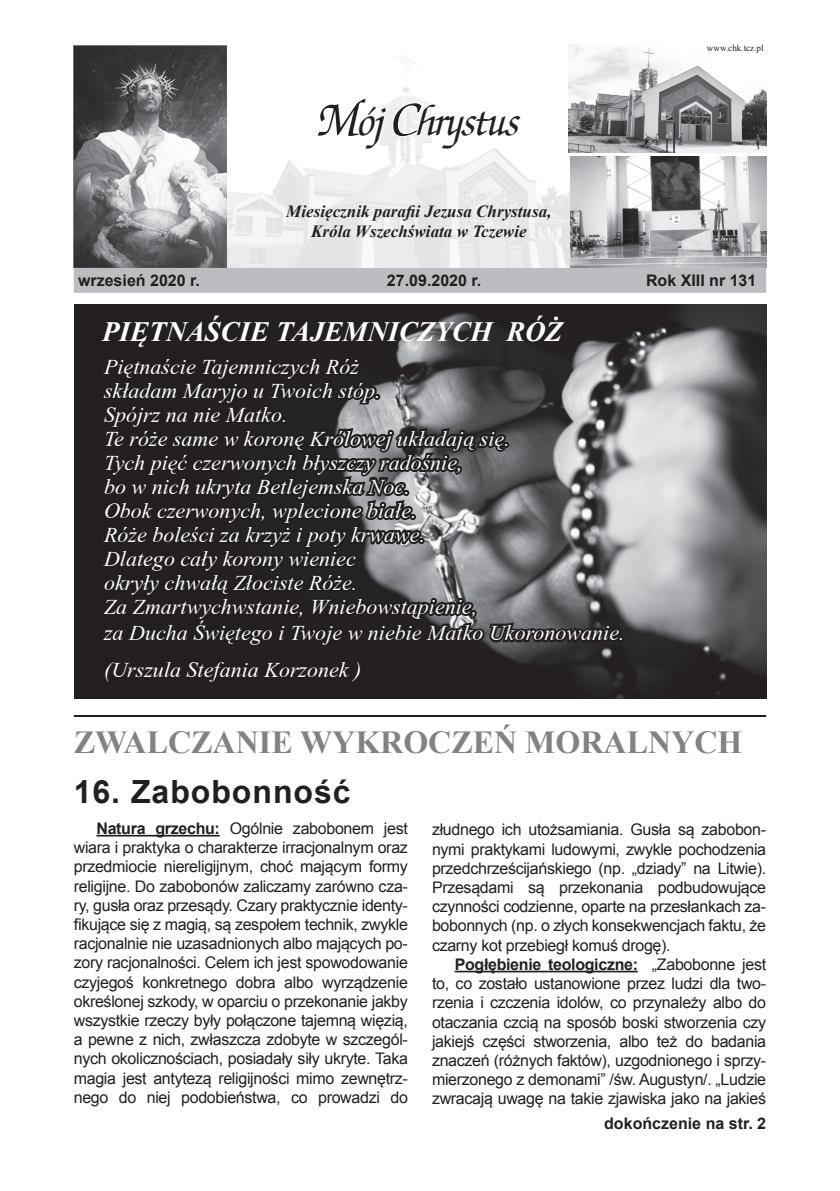
<style>
.page{position:relative;width:840px;height:1191px;background:#fff}
.page>*{position:absolute;margin:0;border:0;box-sizing:border-box;transform-origin:0 0}
.t1{font:italic 43.2px "Zurich Calligraphic";letter-spacing:-.03em;color:#231f20}
.t2{font:700 32px "Times New Roman";color:#808285}
.t3{font:700 32px "Arial";letter-spacing:.03em;color:#231f20}
.t4{font:italic 700 28px "Times New Roman";color:#fff}
.t5{font:22px/24px "Times New Roman PL Italic";color:#fff}
.t6{font:italic 700 17px/20.4px "Times New Roman";color:#231f20;text-align:center}
.t7{font:16px/19.2px "Arial";letter-spacing:-.02em;color:#231f20;text-align:justify}
.t8{font:700 16px "Arial";color:#231f20}
.t9{font:9px "Times New Roman";color:#231f20}
.s1{font-size:50px}
.s2{font-size:52.2px}
.s3{font-weight:700}
</style>
<div class="page">
<div style="left:74px;top:305px;width:245px;height:394px;background:#231f20"></div>
<img style="left:319px;top:305px;width:446px;height:393px">
<div style="left:74px;top:268px;width:691px;height:25px;background:#bcbdc0;border:2px solid #bcbdc0"></div>
<img style="left:74px;top:45px;width:495px;height:223px">
<svg style="left:314px;top:51px;width:209px;height:120px"></svg>
<img style="left:568px;top:45px;width:198px;height:107px">
<svg style="left:319px;top:337px;width:308px;height:362px;background:#565557"></svg>
<img style="left:569px;top:157px;width:197px;height:111px">
<hr style="left:74px;top:715px;width:691px;height:2px;background:#231f20">
<hr style="left:96px;top:835px;width:123px;height:1px;background:#231f20">
<hr style="left:454px;top:970px;width:183px;height:2px;background:#231f20">
<h1 class="t1" style="left:319px;top:99px;width:203px"><span class="s1">M</span>ój <span class="s2">C</span>hrystus</h1>
<p class="t6" style="left:286px;top:201px;width:266px">Miesięcznik parafii Jezusa Chrystusa,<br>Króla Wszechświata w Tczewie</p>
<p class="t9" style="left:706px;top:42px;width:58px">www.chk.tcz.pl</p>
<p class="t8" style="left:78px;top:270px;width:123px">wrzesień 2020 r.</p>
<p class="t8" style="left:387px;top:270px;width:96px">27.09.2020 r.</p>
<p class="t8" style="left:645px;top:270px;width:112px">Rok XIII nr 131</p>
<h3 class="t4" style="left:102px;top:312px;width:461px">PIĘTNAŚCIE TAJEMNICZYCH RÓŻ</h3>
<p class="t5" style="left:104px;top:355px;width:407px">Piętnaście Tajemniczych Róż<br>składam Maryjo u Twoich stóp.<br>Spójrz na nie Matko.<br>Te róże same w koronę Królowej układają się.<br>Tych pięć czerwonych błyszczy radośnie,<br>bo w nich ukryta Betlejemska Noc.<br>Obok czerwonych, wplecione białe.<br>Róże boleści za krzyż i poty krwawe.<br>Dlatego cały korony wieniec<br>okryły chwałą Złociste Róże.<br>Za Zmartwychwstanie, Wniebowstąpienie,</p>
<h3 class="t5" style="left:104px;top:615px;width:521px;line-height:36.4px">za Ducha Świętego i Twoje w niebie Matko Ukoronowanie. (Urszula Stefania Korzonek )</h3>
<h2 class="t2" style="left:74px;top:720px;width:669px">ZWALCZANIE WYKROCZEŃ MORALNYCH</h2>
<h2 class="t3" style="left:74px;top:770px;width:278px">16. Zabobonność</h2>
<p class="t7" style="left:74px;top:819px;width:335px;text-indent:23px"><span class="s3">Natura grzechu:</span> Ogólnie zabobonem jest wiara i praktyka o charakterze irracjonalnym oraz przedmiocie niereligijnym, choć mającym formy religijne. Do zabobonów zaliczamy zarówno cza&shy;ry, gusła oraz przesądy. Czary praktycznie identy&shy;fikujące się z magią, są zespołem technik, zwykle racjonalnie nie uzasadnionych albo mających po&shy;zory racjonalności. Celem ich jest spowodowanie czyjegoś konkretnego dobra albo wyrządzenie określonej szkody, w oparciu o przekonanie jakby wszystkie rzeczy były połączone tajemną więzią, a pewne z nich, zwłaszcza zdobyte w szczegól&shy;nych okolicznościach, posiadały siły ukryte. Taka magia jest antytezą religijności mimo zewnętrz&shy;nego do niej podobieństwa, co prowadzi do</p>
<p class="t7" style="left:432px;top:820px;width:335px">złudnego ich utożsamiania. Gusła są zabobon&shy;nymi praktykami ludowymi, zwykle pochodzenia przedchrześcijańskiego (np. „dziady” na Litwie).<br>Przesądami są przekonania podbudowujące czynności codzienne, oparte na przesłankach za&shy;bobonnych (np. o złych konsekwencjach faktu, że czarny kot przebiegł komuś drogę).</p>
<p class="t7" style="left:432px;top:954px;width:335px;text-indent:23px"><span class="s3">Pogłębienie teologiczne:</span> „Zabobonne jest to, co zostało ustanowione przez ludzi dla two&shy;rzenia i czczenia idolów, co przynależy albo do otaczania czcią na sposób boski stworzenia czy jakiejś części stworzenia, albo też do badania znaczeń (różnych faktów), uzgodnionego i sprzy&shy;mierzonego z demonami” /św. Augustyn/. „Ludzie zwracają uwagę na takie zjawiska jako na jakieś</p>
<p class="t8" style="left:604px;top:1112px;width:163px">dokończenie na str. 2</p>
</div>
